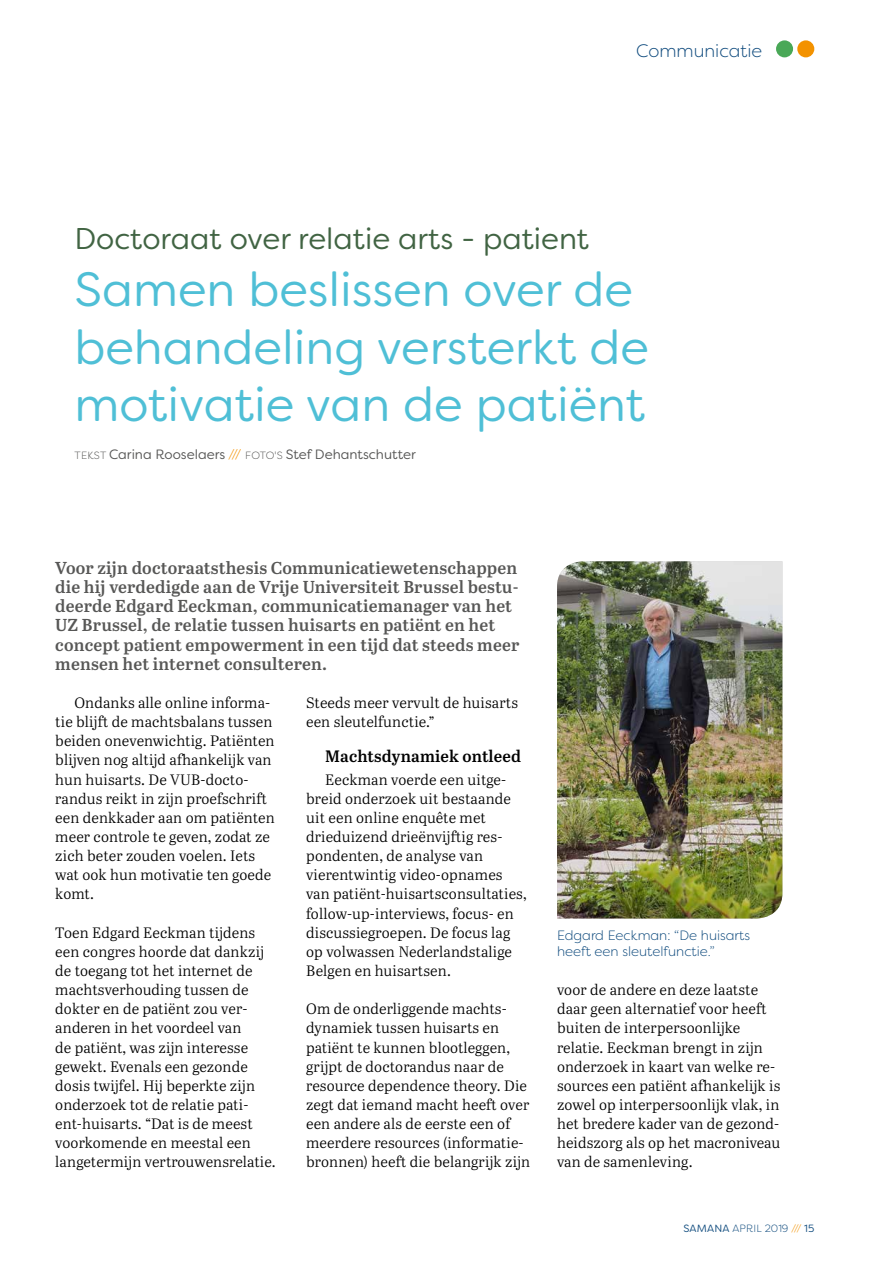
<style>
.page{position:relative;width:893px;height:1263px;background:#fff}
.page>*{position:absolute;margin:0;border:0;box-sizing:border-box;transform-origin:0 0}
.t1{font:48px/57.4px "Filson Soft";color:#4fbfd6}
.t2{font:30px "Filson Soft";color:#416443}
.t3{font:300 18px "Filson Soft";color:#0e4a7d}
.t4{font:600 17.25px/19.2px "Abril Text";letter-spacing:.01em;color:#575756}
.t5{font:600 16.5px "Abril Text";letter-spacing:.01em;color:#000}
.t6{font:15px/19.2px "Abril Text Lt";letter-spacing:.01em;color:#000}
.t7{font:300 13.5px/16.2px "Filson Soft";color:#0e4a7d}
.t8{font:13.5px "Filson Soft";color:#575756}
.t9{font:300 10.5px "Filson Soft";letter-spacing:.02em;color:#0e4a7d}
.s1{font-weight:300;font-size:10.5px}
.s2{font-weight:300;color:#f39200}
.s3{font-weight:400}
.s4{color:#f39200}
</style>
<div class="page">
<div style="left:776px;top:40px;width:17px;height:17px;background:#49a857;border-radius:50%"></div>
<div style="left:797px;top:40px;width:17px;height:17px;background:#f39200;border-radius:50%"></div>
<img style="left:557px;top:561px;width:225px;height:357px">
<p class="t3" style="left:636px;top:40px;width:128px">Communicatie</p>
<h2 class="t2" style="left:74px;top:219px;width:516px">Doctoraat over relatie arts - patient</h2>
<h1 class="t1" style="left:74px;top:260px;width:576px">Samen beslissen over de behandeling versterkt de motivatie van de patiënt</h1>
<p class="t8" style="left:75px;top:446px;width:343px"><span class="s1">TEKST</span> Carina Rooselaers <span class="s2">///</span> <span class="s1">FOTO'S</span> Stef Dehantschutter</p>
<p class="t4" style="left:55px;top:558px;width:466px">Voor zijn doctoraatsthesis Communicatiewetenschappen die hij verdedigde aan de Vrije Universiteit Brussel bestu&shy;deerde Edgard Eeckman, communicatiemanager van het UZ Brussel, de relatie tussen huisarts en patiënt en het concept patient empowerment in een tijd dat steeds meer mensen het internet consulteren.</p>
<p class="t6" style="left:55px;top:692px;width:221px;text-indent:19px">Ondanks alle online informa&shy;tie blijft de machtsbalans tussen beiden onevenwichtig. Patiënten blijven nog altijd afhankelijk van hun huisarts. De VUB-docto&shy;randus reikt in zijn proefschrift een denkkader aan om patiënten meer controle te geven, zodat ze zich beter zouden voelen. Iets wat ook hun motivatie ten goede komt.</p>
<p class="t6" style="left:55px;top:922px;width:222px">Toen Edgard Eeckman tijdens een congres hoorde dat dankzij de toegang tot het internet de machtsverhouding tussen de dokter en de patiënt zou ver&shy;anderen in het voordeel van<br>de patiënt, was zijn interesse gewekt. Evenals een gezonde dosis twijfel. Hij beperkte zijn onderzoek tot de relatie pati&shy;ënt-huisarts. “Dat is de meest voorkomende en meestal een langetermijn vertrouwensrelatie.</p>
<p class="t6" style="left:306px;top:693px;width:213px">Steeds meer vervult de huisarts een sleutelfunctie.”</p>
<p class="t5" style="left:325px;top:744px;width:197px">Machtsdynamiek ontleed</p>
<p class="t6" style="left:306px;top:769px;width:222px;text-indent:19px">Eeckman voerde een uitge&shy;breid onderzoek uit bestaande uit een online enquête met drieduizend drieënvijftig res&shy;pondenten, de analyse van vierentwintig video-opnames van patiënt-huisartsconsultaties, follow-up-interviews, focus- en discussiegroepen. De focus lag op volwassen Nederlandstalige<br>Belgen en huisartsen.</p>
<p class="t6" style="left:306px;top:999px;width:226px">Om de onderliggende machts&shy;dynamiek tussen huisarts en patiënt te kunnen blootleggen, grijpt de doctorandus naar de resource dependence theory. Die zegt dat iemand macht heeft over een andere als de eerste een of meerdere resources (informatie&shy;bronnen) heeft die belangrijk zijn</p>
<p class="t7" style="left:557px;top:927px;width:194px">Edgard Eeckman: “De huisarts heeft een sleutelfunctie.”</p>
<p class="t6" style="left:557px;top:980px;width:225px">voor de andere en deze laatste daar geen alternatief voor heeft buiten de interpersoonlijke relatie. Eeckman brengt in zijn onderzoek in kaart van welke re&shy;sources een patiënt afhankelijk is zowel op interpersoonlijk vlak, in het bredere kader van de gezond&shy;heidszorg als op het macroniveau van de samenleving.</p>
<p class="t9" style="left:683px;top:1222px;width:132px"><span class="s3">SAMANA</span> APRIL 2019 <span class="s4">///</span> <span class="s3">15</span></p>
</div>
